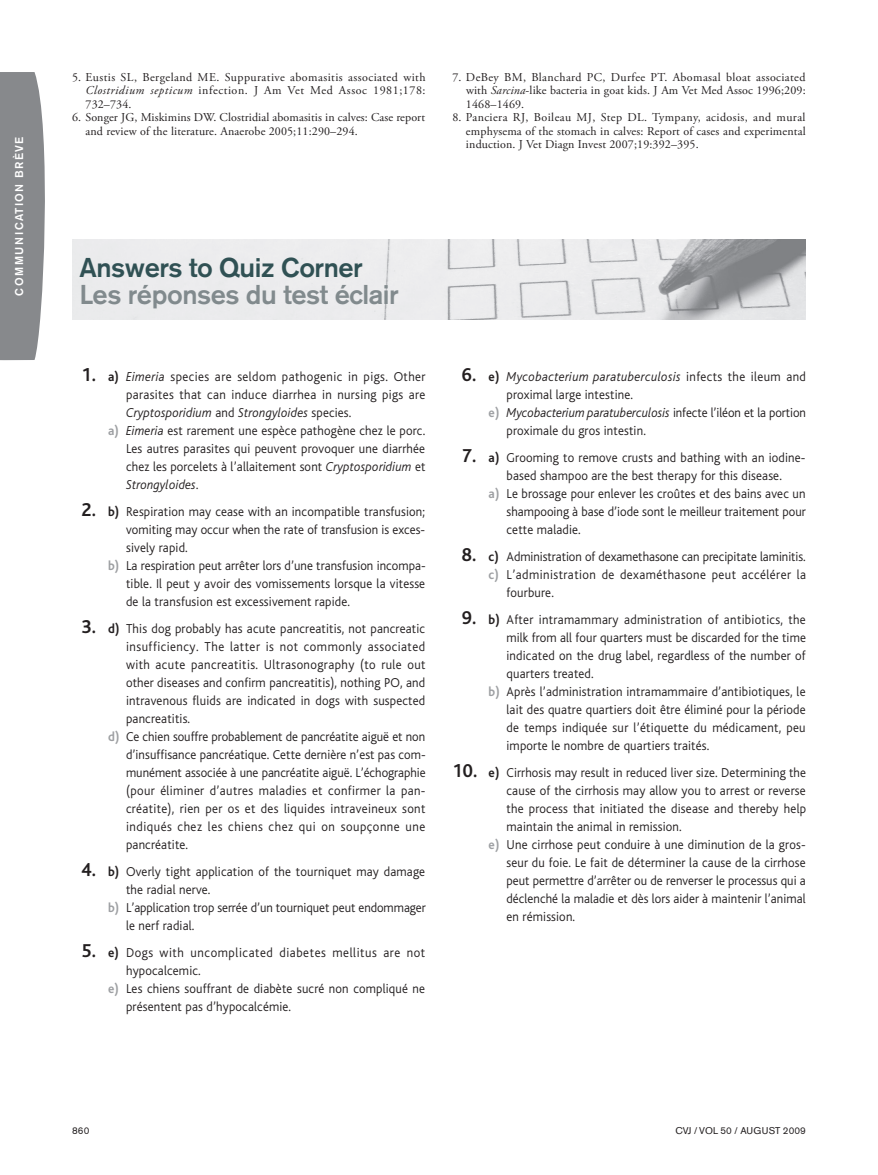
<style>
.page{position:relative;width:878px;height:1175px;background:#fff}
.page>*{position:absolute;margin:0;border:0;box-sizing:border-box;transform-origin:0 0}
.t1{font:500 27px "Akzidenz Grotesk BE";letter-spacing:-.015em;color:#818a8d}
.t2{font:500 27px "Akzidenz Grotesk BE";letter-spacing:-.015em;color:#305154}
.t3{font:300 13.5px "Bliss";letter-spacing:.01em;color:#231f20;scale:.95 1}
.t4{font:300 13.5px "Bliss";letter-spacing:.035em;color:#231f20;scale:.95 1}
.t5{font:italic 300 13.5px "Bliss";letter-spacing:.01em;color:#231f20;scale:.95 1}
.t6{font:300 13.5px "Bliss";letter-spacing:.03em;color:#231f20;scale:.95 1}
.t7{font:300 13.5px "Bliss";letter-spacing:.045em;color:#231f20;scale:.95 1}
.t8{font:12px/13.5px "Adobe Garamond Pro";letter-spacing:.01em;color:#231f20;text-align:justify}
.t9{font:500 11.25px "Akzidenz Grotesk BE";letter-spacing:.115em;color:#fff}
.t10{font:9.75px "Akzidenz Grotesk BE";color:#231f20}
.t11{font:9.75px "Akzidenz Grotesk BE";letter-spacing:.02em;color:#231f20}
.s1{font-style:italic}
.s2{font-weight:700;font-size:19.5px}
.s3{font-weight:700}
.s4{font-style:normal}
.s5{font-weight:700;color:#9d9fa2}
.s6{font-weight:700;font-style:normal;font-size:19.5px}
.s7{font-weight:700;font-style:normal}
.s8{font-weight:700;font-style:normal;color:#9d9fa2}
</style>
<div class="page">
<div style="left:0;top:72px;width:45px;height:288px;background:#87898c"></div>
<img style="left:72px;top:240px;width:734px;height:80px">
<p class="t9" style="left:12px;top:295px;width:160px;rotate:-90deg">COMMUNICATION BRÈVE</p>
<p class="t8" style="left:86px;top:71px;width:341px;text-indent:-14px">5. Eustis SL, Bergeland ME. Suppurative abomasitis associated with <span class="s1">Clostridium septicum</span> infection. J Am Vet Med Assoc 1981;178:<br>732–734.</p>
<p class="t8" style="left:86px;top:111px;width:341px;text-indent:-14px">6. Songer JG, Miskimins DW. Clostridial abomasitis in calves: Case report and review of the literature. Anaerobe 2005;11:290–294.</p>
<p class="t8" style="left:466px;top:71px;width:341px;text-indent:-13px">7. DeBey BM, Blanchard PC, Durfee PT. Abomasal bloat associated with <span class="s1">Sarcina</span>-like bacteria in goat kids. J Am Vet Med Assoc 1996;209:<br>1468–1469.</p>
<p class="t8" style="left:466px;top:111px;width:341px;text-indent:-14px">8. Panciera RJ, Boileau MJ, Step DL. Tympany, acidosis, and mural emphysema of the stomach in calves: Report of cases and experimental induction. J Vet Diagn Invest 2007;19:392–395.</p>
<h1 class="t2" style="left:80px;top:251px;width:285px">Answers to Quiz Corner</h1>
<h1 class="t1" style="left:80px;top:278px;width:321px">Les réponses du test éclair</h1>
<p class="t4" style="left:81px;top:369px;width:364px"><span class="s2">1.</span> <span class="s3">a)</span> <span class="s1">Eimeria</span> species are seldom pathogenic in pigs. Other</p>
<p class="t3" style="left:126px;top:387px;width:316px">parasites that can induce diarrhea in nursing pigs are</p>
<p class="t5" style="left:126px;top:406px;width:239px">Cryptosporidium <span class="s4">and</span> Strongyloides <span class="s4">species.</span></p>
<p class="t3" style="left:108px;top:423px;width:335px"><span class="s5">a)</span> <span class="s1">Eimeria</span> est rarement une espèce pathogène chez le porc.</p>
<p class="t3" style="left:126px;top:441px;width:316px">Les autres parasites qui peuvent provoquer une diarrhée</p>
<p class="t3" style="left:126px;top:459px;width:316px">chez les porcelets à l’allaitement sont <span class="s1">Cryptosporidium</span> et</p>
<p class="t5" style="left:126px;top:478px;width:79px">Strongyloides.</p>
<p class="t3" style="left:81px;top:504px;width:363px"><span class="s2">2.</span> <span class="s3">b)</span> Respiration may cease with an incompatible transfusion;</p>
<p class="t3" style="left:126px;top:522px;width:316px">vomiting may occur when the rate of transfusion is exces-</p>
<p class="t3" style="left:126px;top:540px;width:66px">sively rapid.</p>
<p class="t3" style="left:108px;top:558px;width:336px"><span class="s5">b)</span> La respiration peut arrêter lors d’une transfusion incompa-</p>
<p class="t3" style="left:126px;top:576px;width:316px">tible. Il peut y avoir des vomissements lorsque la vitesse</p>
<p class="t3" style="left:126px;top:594px;width:237px">de la transfusion est excessivement rapide.</p>
<p class="t3" style="left:81px;top:621px;width:363px"><span class="s2">3.</span> <span class="s3">d)</span> This dog probably has acute pancreatitis, not pancreatic</p>
<p class="t4" style="left:126px;top:639px;width:316px">insufficiency. The latter is not commonly associated</p>
<p class="t6" style="left:126px;top:657px;width:317px">with acute pancreatitis. Ultrasonography (to rule out</p>
<p class="t3" style="left:126px;top:675px;width:316px">other diseases and confirm pancreatitis), nothing PO, and</p>
<p class="t3" style="left:126px;top:693px;width:316px">intravenous fluids are indicated in dogs with suspected</p>
<p class="t3" style="left:126px;top:711px;width:69px">pancreatitis.</p>
<p class="t3" style="left:108px;top:729px;width:335px"><span class="s5">d)</span> Ce chien souffre probablement de pancréatite aiguë et non</p>
<p class="t3" style="left:126px;top:747px;width:317px">d’insuffisance pancréatique. Cette dernière n’est pas com-</p>
<p class="t3" style="left:126px;top:765px;width:317px">munément associée à une pancréatite aiguë. L’échographie</p>
<p class="t6" style="left:126px;top:783px;width:317px">(pour éliminer d’autres maladies et confirmer la pan-</p>
<p class="t3" style="left:126px;top:801px;width:316px">créatite), rien per os et des liquides intraveineux sont</p>
<p class="t4" style="left:126px;top:819px;width:316px">indiqués chez les chiens chez qui on soupçonne une</p>
<p class="t3" style="left:126px;top:837px;width:67px">pancréatite.</p>
<p class="t3" style="left:81px;top:864px;width:363px"><span class="s2">4.</span> <span class="s3">b)</span> Overly tight application of the tourniquet may damage</p>
<p class="t3" style="left:126px;top:882px;width:90px">the radial nerve.</p>
<p class="t3" style="left:108px;top:900px;width:336px"><span class="s5">b)</span> L’application trop serrée d’un tourniquet peut endommager</p>
<p class="t3" style="left:126px;top:918px;width:73px">le nerf radial.</p>
<p class="t7" style="left:81px;top:945px;width:363px"><span class="s2">5.</span> <span class="s3">e)</span> Dogs with uncomplicated diabetes mellitus are not</p>
<p class="t3" style="left:126px;top:963px;width:80px">hypocalcemic.</p>
<p class="t3" style="left:108px;top:981px;width:335px"><span class="s5">e)</span> Les chiens souffrant de diabète sucré non compliqué ne</p>
<p class="t3" style="left:126px;top:999px;width:175px">présentent pas d’hypocalcémie.</p>
<p class="t5" style="left:462px;top:370px;width:363px"><span class="s6">6.</span> <span class="s7">e)</span> Mycobacterium paratuberculosis <span class="s4">infects the ileum and</span></p>
<p class="t3" style="left:506px;top:387px;width:135px">proximal large intestine.</p>
<p class="t5" style="left:488px;top:406px;width:336px"><span class="s8">e)</span> Mycobacterium paratuberculosis <span class="s4">infecte l’iléon et la portion</span></p>
<p class="t3" style="left:506px;top:423px;width:148px">proximale du gros intestin.</p>
<p class="t3" style="left:462px;top:450px;width:363px"><span class="s2">7.</span> <span class="s3">a)</span> Grooming to remove crusts and bathing with an iodine-</p>
<p class="t3" style="left:506px;top:468px;width:291px">based shampoo are the best therapy for this disease.</p>
<p class="t3" style="left:488px;top:486px;width:335px"><span class="s5">a)</span> Le brossage pour enlever les croûtes et des bains avec un</p>
<p class="t3" style="left:506px;top:504px;width:316px">shampooing à base d’iode sont le meilleur traitement pour</p>
<p class="t3" style="left:506px;top:522px;width:80px">cette maladie.</p>
<p class="t3" style="left:462px;top:549px;width:363px"><span class="s2">8.</span> <span class="s3">c)</span> Administration of dexamethasone can precipitate laminitis.</p>
<p class="t4" style="left:488px;top:567px;width:336px"><span class="s5">c)</span> L’administration de dexaméthasone peut accélérer la</p>
<p class="t3" style="left:506px;top:585px;width:51px">fourbure.</p>
<p class="t3" style="left:462px;top:612px;width:363px"><span class="s2">9.</span> <span class="s3">b)</span> After intramammary administration of antibiotics, the</p>
<p class="t3" style="left:506px;top:630px;width:316px">milk from all four quarters must be discarded for the time</p>
<p class="t3" style="left:506px;top:648px;width:316px">indicated on the drug label, regardless of the number of</p>
<p class="t3" style="left:506px;top:666px;width:93px">quarters treated.</p>
<p class="t3" style="left:488px;top:684px;width:335px"><span class="s5">b)</span> Après l’administration intramammaire d’antibiotiques, le</p>
<p class="t3" style="left:506px;top:702px;width:316px">lait des quatre quartiers doit être éliminé pour la période</p>
<p class="t3" style="left:506px;top:720px;width:316px">de temps indiquée sur l’étiquette du médicament, peu</p>
<p class="t3" style="left:506px;top:738px;width:215px">importe le nombre de quartiers traités.</p>
<p class="t3" style="left:452px;top:765px;width:374px"><span class="s2">10.</span> <span class="s3">e)</span> Cirrhosis may result in reduced liver size. Determining the</p>
<p class="t3" style="left:506px;top:783px;width:316px">cause of the cirrhosis may allow you to arrest or reverse</p>
<p class="t3" style="left:506px;top:801px;width:317px">the process that initiated the disease and thereby help</p>
<p class="t3" style="left:506px;top:819px;width:186px">maintain the animal in remission.</p>
<p class="t3" style="left:488px;top:837px;width:335px"><span class="s5">e)</span> Une cirrhose peut conduire à une diminution de la gros-</p>
<p class="t3" style="left:506px;top:855px;width:316px">seur du foie. Le fait de déterminer la cause de la cirrhose</p>
<p class="t3" style="left:506px;top:873px;width:316px">peut permettre d’arrêter ou de renverser le processus qui a</p>
<p class="t3" style="left:506px;top:891px;width:316px">déclenché la maladie et dès lors aider à maintenir l’animal</p>
<p class="t3" style="left:506px;top:909px;width:74px">en rémission.</p>
<p class="t11" style="left:72px;top:1125px;width:19px">860</p>
<p class="t10" style="left:675px;top:1125px;width:132px">CVJ / VOL 50 / AUGUST 2009</p>
</div>
